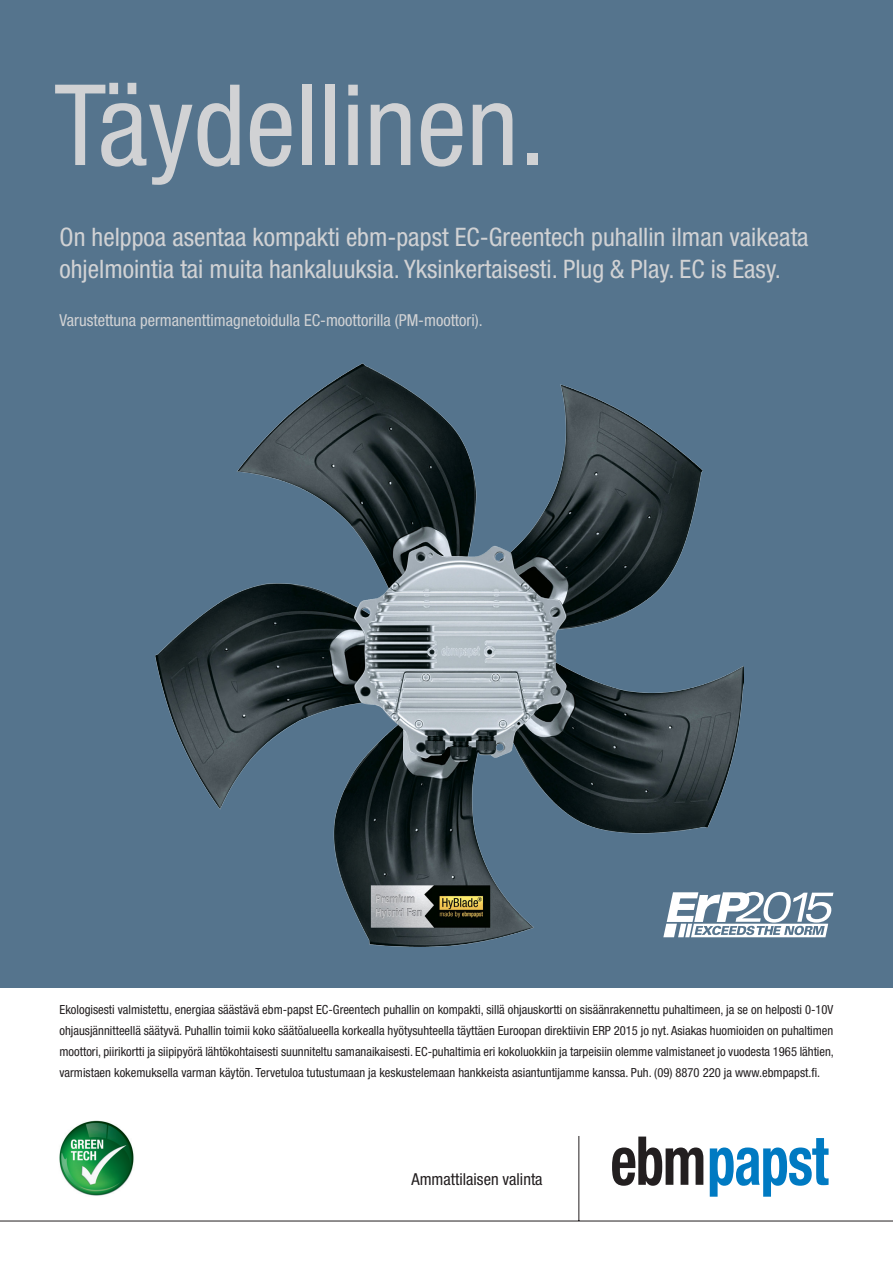
<style>
.page{position:relative;width:893px;height:1263px;background:#fff}
.page>*{position:absolute;margin:0;border:0;box-sizing:border-box;transform-origin:0 0}
.t1{font:condensed 112.5px "Helvetica Neue LT Pro";color:#d1d2d4}
.t2{font:condensed 25.5px/31.5px "Helvetica Neue LT Pro";color:#d1d2d4}
.t3{font:condensed 16.5px "Helvetica Neue LT Pro";color:#d1d2d4}
.t4{font:condensed 16.5px "Helvetica Neue LT Pro";color:#231f20}
.t5{font:condensed 12.6px/21px "Helvetica Neue LT Pro";color:#231f20;text-align:justify}
</style>
<div class="page">
<div style="left:0;top:0;width:893px;height:987px;background:#55748d"></div>
<hr style="left:0;top:1221px;width:893px;height:1px;background:#231f20">
<hr style="left:578px;top:1136px;width:1px;height:85px;background:#231f20">
<svg style="left:612px;top:1136px;width:91px;height:50px"></svg>
<svg style="left:710px;top:1138px;width:118px;height:59px"></svg>
<img style="left:59px;top:1120px;width:75px;height:76px">
<img style="left:155px;top:364px;width:588px;height:582px">
<svg style="left:663px;top:892px;width:170px;height:45px"></svg>
<p class="t1" style="left:54px;top:60px;width:493px">Täydellinen.</p>
<p class="t2" style="left:60px;top:221px;width:751px">On helppoa asentaa kompakti ebm-papst EC-Greentech puhallin ilman vaikeata ohjelmointia tai muita hankaluuksia. Yksinkertaisesti. Plug &amp; Play. EC is Easy.</p>
<p class="t3" style="left:60px;top:311px;width:425px">Varustettuna permanenttimagnetoidulla EC-moottorilla (PM-moottori).</p>
<p class="t5" style="left:60px;top:998px;width:776px">Ekologisesti valmistettu, energiaa säästävä ebm-papst EC-Greentech puhallin on kompakti, sillä ohjauskortti on sisäänrakennettu puhaltimeen, ja se on helposti 0-10V ohjausjännitteellä säätyvä. Puhallin toimii koko säätöalueella korkealla hyötysuhteella täyttäen Euroopan direktiivin ERP 2015 jo nyt. Asiakas huomioiden on puhaltimen moottori, piirikortti ja siipipyörä lähtökohtaisesti suunniteltu samanaikaisesti. EC-puhaltimia eri kokoluokkiin ja tarpeisiin olemme valmistaneet jo vuodesta 1965 lähtien, varmistaen kokemuksella varman käytön. Tervetuloa tutustumaan ja keskustelemaan hankkeista asiantuntijamme kanssa. Puh. (09) 8870 220 ja www.ebmpapst.fi.</p>
<p class="t4" style="left:411px;top:1169px;width:133px">Ammattilaisen valinta</p>
</div>
